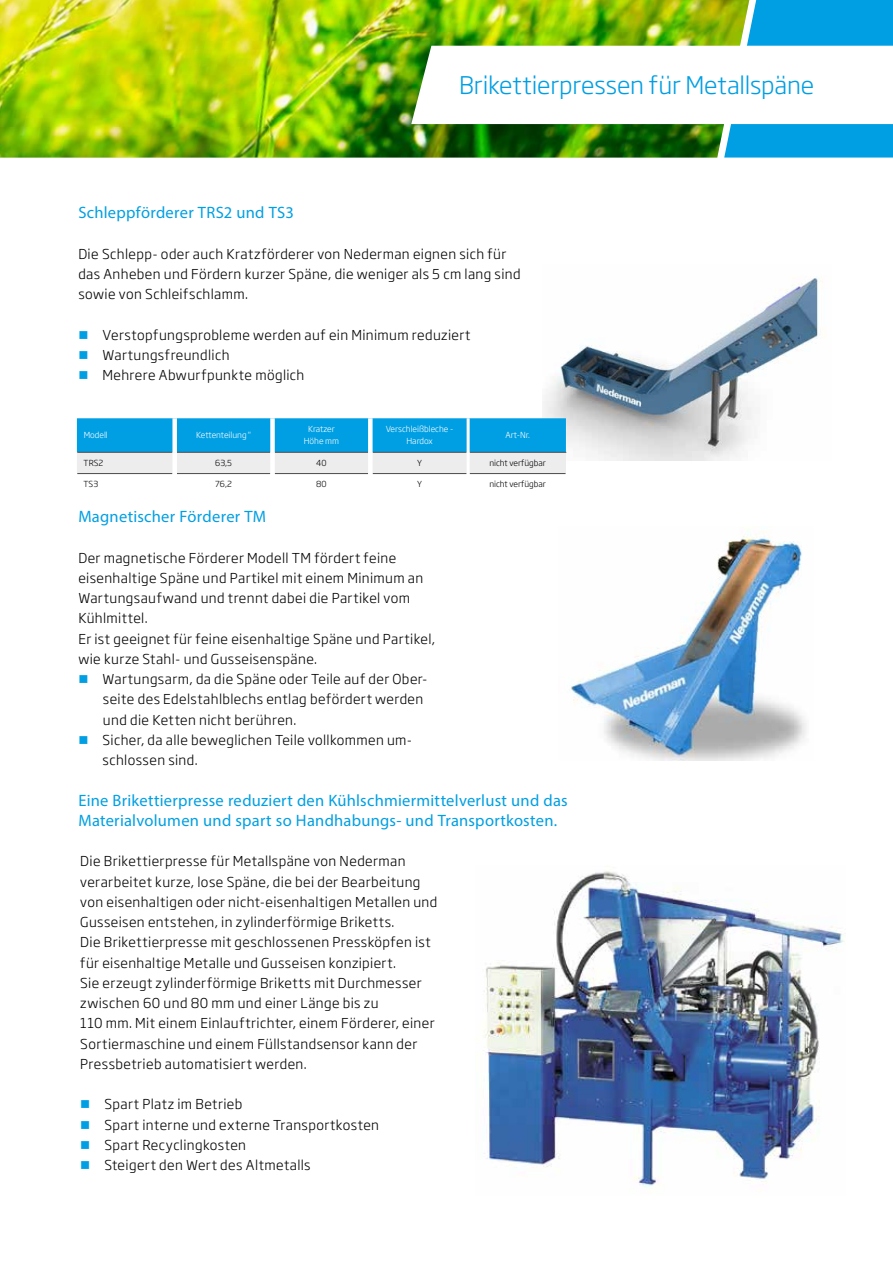
<style>
.page{position:relative;width:893px;height:1263px;background:#fff}
.page>*{position:absolute;margin:0;border:0;box-sizing:border-box;transform-origin:0 0}
.t1{font:300 24px "Soho Gothic Pro";letter-spacing:-.005em;color:#009fe3}
.t2{font:16.5px/20.2px "Myriad Pro";letter-spacing:.015em;color:#009fe3}
.t3{font:300 13.5px/20.2px "Soho Gothic Pro";letter-spacing:.03em;color:#000}
.t4{font:300 8.25px/11.7px "Soho Gothic Pro";color:#fff;text-align:center}
.t5{font:300 8.25px "Soho Gothic Pro";color:#000}
.s1{color:#009fe3}
</style>
<div class="page">
<img style="left:0;top:0;width:411px;height:158px">
<img style="left:543px;top:277px;width:280px;height:184px">
<svg style="left:77px;top:418px;width:489px;height:57px;background:#5cbde6"></svg>
<hr style="left:77px;top:452px;width:95px;height:1px;background:#4a4a49">
<hr style="left:177px;top:452px;width:93px;height:1px;background:#4a4a49">
<hr style="left:275px;top:452px;width:93px;height:1px;background:#4a4a49">
<hr style="left:373px;top:452px;width:94px;height:1px;background:#4a4a49">
<hr style="left:470px;top:452px;width:96px;height:1px;background:#4a4a49">
<hr style="left:77px;top:473px;width:95px;height:1px;background:#4a4a49">
<hr style="left:177px;top:473px;width:93px;height:1px;background:#4a4a49">
<hr style="left:275px;top:473px;width:93px;height:1px;background:#4a4a49">
<hr style="left:373px;top:473px;width:94px;height:1px;background:#4a4a49">
<hr style="left:470px;top:473px;width:96px;height:1px;background:#4a4a49">
<div style="left:172px;top:418px;width:5px;height:34px;background:#fff"></div>
<div style="left:172px;top:452px;width:5px;height:22px;background:#fff"></div>
<div style="left:172px;top:474px;width:5px;height:20px;background:#fff"></div>
<div style="left:270px;top:418px;width:5px;height:34px;background:#fff"></div>
<div style="left:270px;top:452px;width:5px;height:22px;background:#fff"></div>
<div style="left:270px;top:474px;width:5px;height:20px;background:#fff"></div>
<div style="left:368px;top:418px;width:5px;height:34px;background:#fff"></div>
<div style="left:368px;top:452px;width:5px;height:22px;background:#fff"></div>
<div style="left:368px;top:474px;width:5px;height:20px;background:#fff"></div>
<hr style="left:467px;top:418px;width:3px;height:34px;background:#fff">
<hr style="left:467px;top:452px;width:3px;height:22px;background:#fff">
<hr style="left:467px;top:474px;width:3px;height:20px;background:#fff">
<img style="left:571px;top:531px;width:235px;height:230px">
<img style="left:476px;top:871px;width:369px;height:317px">
<svg style="left:411px;top:0;width:482px;height:158px"></svg>
<h1 class="t1" style="left:459px;top:66px;width:357px">Brikettierpressen für Metallspäne</h1>
<p class="t2" style="left:78px;top:202px;width:217px">Schleppförderer TRS2 und TS3</p>
<p class="t3" style="left:78px;top:243px;width:444px">Die Schlepp- oder auch Kratzförderer von Nederman eignen sich für das Anheben und Fördern kurzer Späne, die weniger als 5 cm lang sind sowie von Schleifschlamm.</p>
<p class="t3" style="left:78px;top:324px;width:394px"><span class="s1">■</span> Verstopfungsprobleme werden auf ein Minimum reduziert</p>
<p class="t3" style="left:78px;top:344px;width:153px"><span class="s1">■</span> Wartungsfreundlich</p>
<p class="t3" style="left:78px;top:364px;width:228px"><span class="s1">■</span> Mehrere Abwurfpunkte möglich</p>
<p class="t4" style="left:84px;top:429px;width:26px">Modell</p>
<p class="t4" style="left:196px;top:429px;width:56px">Kettenteilung "</p>
<p class="t4" style="left:304px;top:423px;width:37px">Kratzer<br>Höhe mm</p>
<p class="t4" style="left:386px;top:423px;width:69px">Verschleißbleche -<br>Hardox</p>
<p class="t4" style="left:505px;top:429px;width:26px">Art-Nr.</p>
<p class="t5" style="left:84px;top:457px;width:21px">TRS2</p>
<p class="t5" style="left:215px;top:457px;width:18px">63,5</p>
<p class="t5" style="left:316px;top:457px;width:12px">40</p>
<p class="t5" style="left:417px;top:457px;width:6px">Y</p>
<p class="t5" style="left:489px;top:457px;width:58px">nicht verfügbar</p>
<p class="t5" style="left:84px;top:478px;width:16px">TS3</p>
<p class="t5" style="left:215px;top:478px;width:18px">76,2</p>
<p class="t5" style="left:316px;top:478px;width:12px">80</p>
<p class="t5" style="left:417px;top:478px;width:6px">Y</p>
<p class="t5" style="left:489px;top:478px;width:58px">nicht verfügbar</p>
<p class="t2" style="left:78px;top:506px;width:189px">Magnetischer Förderer TM</p>
<p class="t3" style="left:78px;top:547px;width:358px">Der magnetische Förderer Modell TM fördert feine eisenhaltige Späne und Partikel mit einem Minimum an Wartungsaufwand und trennt dabei die Partikel vom Kühlmittel.<br>Er ist geeignet für feine eisenhaltige Späne und Partikel, wie kurze Stahl- und Gusseisenspäne.</p>
<p class="t3" style="left:103px;top:668px;width:326px;text-indent:-25px"><span class="s1">■</span> Wartungsarm, da die Späne oder Teile auf der Ober&shy;seite des Edelstahlblechs entlag befördert werden und die Ketten nicht berühren.</p>
<p class="t3" style="left:102px;top:729px;width:311px;text-indent:-24px"><span class="s1">■</span> Sicher, da alle beweglichen Teile vollkommen um&shy;schlossen sind.</p>
<p class="t2" style="left:78px;top:790px;width:491px">Eine Brikettierpresse reduziert den Kühlschmiermittelverlust und das<br>Materialvolumen und spart so Handhabungs- und Transportkosten.</p>
<p class="t3" style="left:80px;top:850px;width:359px">Die Brikettierpresse für Metallspäne von Nederman verarbeitet kurze, lose Späne, die bei der Bearbeitung von eisenhaltigen oder nicht-eisenhaltigen Metallen und Gusseisen entstehen, in zylinderförmige Briketts.<br>Die Brikettierpresse mit geschlossenen Pressköpfen ist für eisenhaltige Metalle und Gusseisen konzipiert.<br>Sie erzeugt zylinderförmige Briketts mit Durchmesser zwischen 60 und 80 mm und einer Länge bis zu<br>110 mm. Mit einem Einlauftrichter, einem Förderer, einer Sortiermaschine und einem Füllstandsensor kann der Pressbetrieb automatisiert werden.</p>
<p class="t3" style="left:80px;top:1093px;width:164px"><span class="s1">■</span> Spart Platz im Betrieb</p>
<p class="t3" style="left:80px;top:1114px;width:300px"><span class="s1">■</span> Spart interne und externe Transportkosten</p>
<p class="t3" style="left:80px;top:1134px;width:167px"><span class="s1">■</span> Spart Recyclingkosten</p>
<p class="t3" style="left:80px;top:1154px;width:232px"><span class="s1">■</span> Steigert den Wert des Altmetalls</p>
</div>
